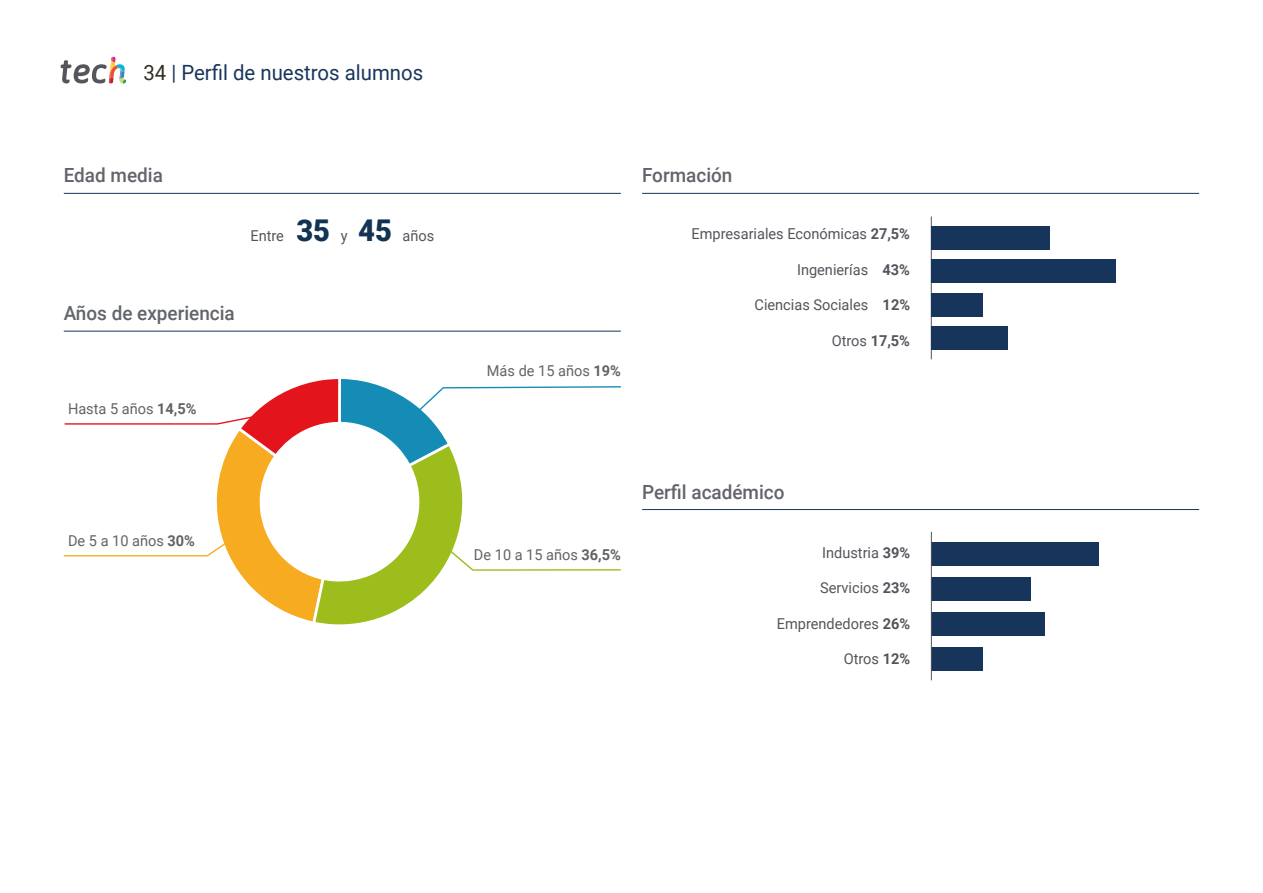
<style>
.page{position:relative;width:1263px;height:893px;background:#fff}
.page>*{position:absolute;margin:0;border:0;box-sizing:border-box;transform-origin:0 0}
.t1{font:21px "Roboto";color:#1a355c}
.t2{font:500 19.5px "Roboto";color:#61646a}
.t3{font:15px "Roboto";color:#52555b}
.t4{font:15px "Roboto";color:#636363}
.s1{color:#312e20}
.s2{font-weight:900;font-size:30px;color:#123352}
.s3{font-weight:700}
</style>
<div class="page">
<svg style="left:61px;top:57px;width:65px;height:27px"></svg>
<hr style="left:64px;top:193px;width:557px;height:1px;background:#17355b">
<hr style="left:64px;top:331px;width:557px;height:1px;background:#17355b">
<hr style="left:642px;top:193px;width:557px;height:1px;background:#17355b">
<div style="left:931px;top:647px;width:51px;height:24px;background:#17355b"></div>
<div style="left:931px;top:577px;width:100px;height:24px;background:#17355b"></div>
<hr style="left:642px;top:509px;width:557px;height:1px;background:#17355b">
<div style="left:931px;top:543px;width:168px;height:23px;background:#17355b"></div>
<div style="left:931px;top:612px;width:114px;height:24px;background:#17355b"></div>
<hr style="left:931px;top:532px;width:1px;height:148px;background:#52555b">
<hr style="left:931px;top:217px;width:1px;height:142px;background:#52555b">
<svg style="left:64px;top:379px;width:557px;height:246px"></svg>
<div style="left:931px;top:326px;width:76px;height:24px;background:#17355b"></div>
<div style="left:931px;top:293px;width:51px;height:23px;background:#17355b"></div>
<div style="left:931px;top:226px;width:119px;height:24px;background:#17355b"></div>
<div style="left:931px;top:259px;width:185px;height:24px;background:#17355b"></div>
<h1 class="t1" style="left:144px;top:57px;width:281px"><span class="s1">34</span> | Perfil de nuestros alumnos</h1>
<h2 class="t2" style="left:64px;top:161px;width:101px">Edad media</h2>
<p class="t3" style="left:250px;top:225px;width:185px">Entre <span class="s2">35</span> y <span class="s2">45</span> años</p>
<h2 class="t2" style="left:64px;top:300px;width:173px">Años de experiencia</h2>
<p class="t4" style="left:68px;top:398px;width:130px">Hasta 5 años <span class="s3">14,5%</span></p>
<p class="t4" style="left:68px;top:530px;width:128px">De 5 a 10 años <span class="s3">30%</span></p>
<p class="t4" style="left:487px;top:360px;width:135px">Más de 15 años <span class="s3">19%</span></p>
<h2 class="t2" style="left:642px;top:161px;width:92px">Formación</h2>
<p class="t3" style="left:691px;top:224px;width:220px">Empresariales Económicas <span class="s3">27,5%</span></p>
<p class="t3" style="left:797px;top:259px;width:114px">Ingenierías <span class="s3">43%</span></p>
<p class="t3" style="left:754px;top:295px;width:157px">Ciencias Sociales <span class="s3">12%</span></p>
<p class="t3" style="left:832px;top:330px;width:80px">Otros <span class="s3">17,5%</span></p>
<p class="t4" style="left:474px;top:544px;width:148px">De 10 a 15 años <span class="s3">36,5%</span></p>
<h2 class="t2" style="left:642px;top:478px;width:144px">Perfil académico</h2>
<p class="t3" style="left:822px;top:542px;width:89px">Industria <span class="s3">39%</span></p>
<p class="t3" style="left:820px;top:577px;width:91px">Servicios <span class="s3">23%</span></p>
<p class="t3" style="left:777px;top:613px;width:135px">Emprendedores <span class="s3">26%</span></p>
<p class="t3" style="left:844px;top:648px;width:68px">Otros <span class="s3">12%</span></p>
</div>
